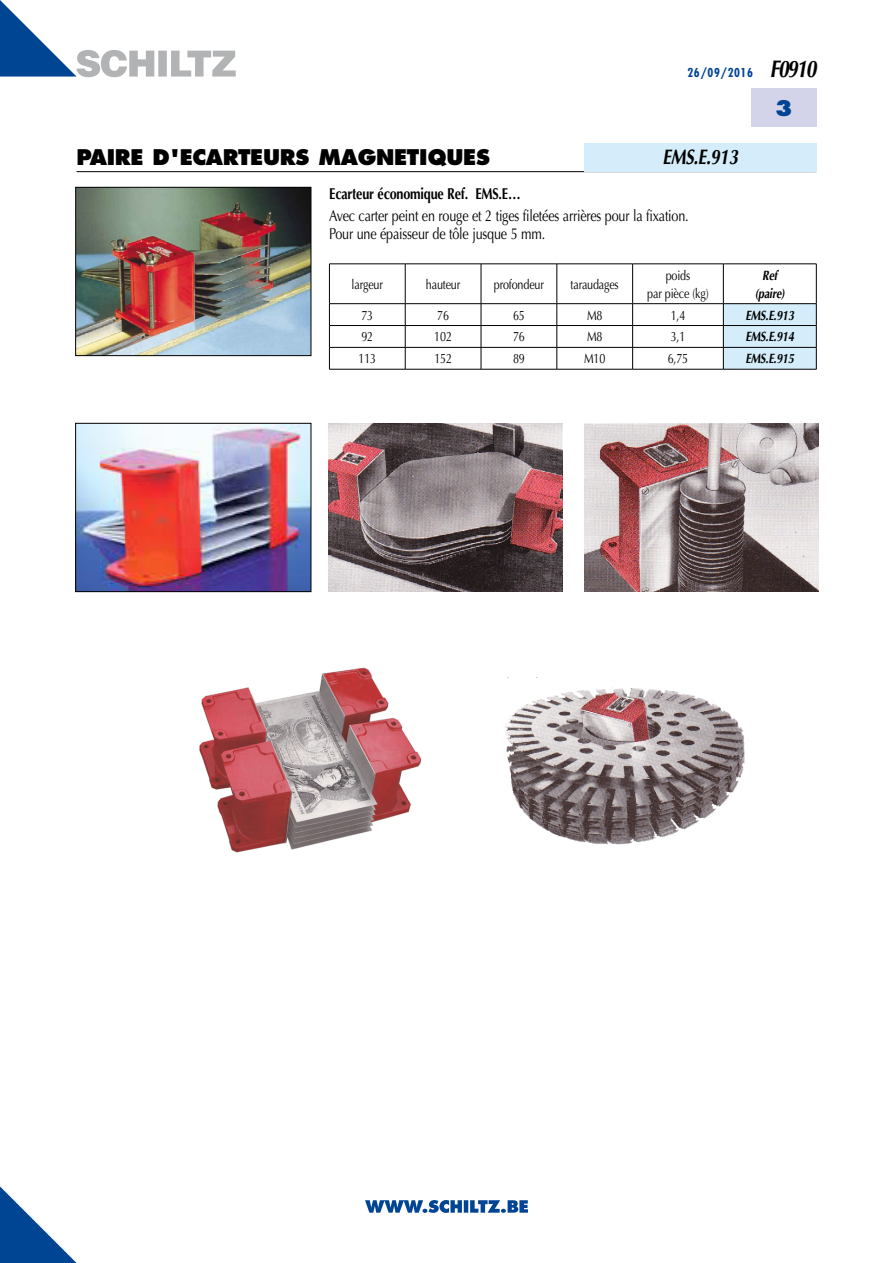
<style>
.page{position:relative;width:893px;height:1263px;background:#fff}
.page>*{position:absolute;margin:0;border:0;box-sizing:border-box;transform-origin:0 0}
.t1{font:800 21px "Futura";letter-spacing:-.015em;color:#000}
.t2{font:italic 700 21px "Optima";letter-spacing:-.015em;color:#000;scale:.8 1}
.t3{font:800 21px "Futura";color:#004494}
.t4{font:15.75px/18px "Optima";letter-spacing:-.015em;color:#000;scale:.8 1}
.t5{font:700 15.75px "Optima";letter-spacing:-.015em;color:#000;scale:.8 1}
.t6{font:13.5px/18px "Optima";letter-spacing:-.015em;color:#000;text-align:center;scale:.8 1}
.t7{font:italic 700 13.5px/18px "Optima";letter-spacing:-.015em;color:#000;text-align:center;scale:.8 1}
.t8{font:700 condensed 12px "Futura";letter-spacing:.05em;color:#004494}
.s1{font-family:"Optima";font-style:italic;font-stretch:normal;font-size:24px;color:#000}
</style>
<div class="page">
<svg style="left:0;top:1186px;width:77px;height:77px"></svg>
<hr style="left:77px;top:171px;width:739px;height:1px;background:#000">
<div style="left:751px;top:89px;width:65px;height:38px;background:#d3d4e9"></div>
<svg style="left:0;top:0;width:236px;height:77px"></svg>
<svg style="left:365px;top:1200px;width:163px;height:13px"></svg>
<div style="left:584px;top:143px;width:232px;height:28px;background:#d5edfa"></div>
<hr style="left:329px;top:369px;width:76px;height:1px;background:#000">
<hr style="left:405px;top:369px;width:76px;height:1px;background:#000">
<hr style="left:481px;top:369px;width:76px;height:1px;background:#000">
<hr style="left:557px;top:369px;width:76px;height:1px;background:#000">
<hr style="left:633px;top:369px;width:90px;height:1px;background:#000">
<svg style="left:329px;top:264px;width:488px;height:105px"></svg>
<hr style="left:723px;top:369px;width:93px;height:1px;background:#000">
<img style="left:77px;top:189px;width:232px;height:165px">
<div style="left:75px;top:187px;width:236px;height:169px;border:1px solid #000"></div>
<img style="left:77px;top:425px;width:232px;height:165px">
<div style="left:75px;top:423px;width:236px;height:169px;border:1px solid #000"></div>
<img style="left:199px;top:667px;width:223px;height:186px">
<img style="left:328px;top:423px;width:235px;height:169px">
<img style="left:505px;top:677px;width:240px;height:168px">
<img style="left:584px;top:423px;width:235px;height:169px">
<p class="t8" style="left:687px;top:65px;width:130px">26/09/2016 <span class="s1">F0910</span></p>
<h1 class="t3" style="left:775px;top:95px;width:19px">3</h1>
<h1 class="t1" style="left:77px;top:144px;width:415px">PAIRE D'ECARTEURS MAGNETIQUES</h1>
<h1 class="t2" style="left:663px;top:145px;width:96px">EMS.E.913</h1>
<p class="t5" style="left:329px;top:184px;width:241px">Ecarteur économique Ref. EMS.E…</p>
<p class="t4" style="left:329px;top:207px;width:451px">Avec carter peint en rouge et 2 tiges filetées arrières pour la fixation.<br>Pour une épaisseur de tôle jusque 5 mm.</p>
<p class="t6" style="left:352px;top:275px;width:41px">largeur</p>
<p class="t6" style="left:426px;top:275px;width:45px">hauteur</p>
<p class="t6" style="left:494px;top:275px;width:64px">profondeur</p>
<p class="t6" style="left:571px;top:275px;width:62px">taraudages</p>
<p class="t6" style="left:647px;top:266px;width:78px">poids<br>par pièce (kg)</p>
<p class="t7" style="left:755px;top:266px;width:39px">Ref (paire)</p>
<p class="t6" style="left:361px;top:306px;width:16px">73</p>
<p class="t6" style="left:437px;top:306px;width:16px">76</p>
<p class="t6" style="left:513px;top:306px;width:16px">65</p>
<p class="t6" style="left:587px;top:306px;width:21px">M8</p>
<p class="t6" style="left:671px;top:306px;width:20px">1,4</p>
<p class="t7" style="left:746px;top:306px;width:62px">EMS.E.913</p>
<p class="t6" style="left:361px;top:328px;width:16px">92</p>
<p class="t6" style="left:434px;top:328px;width:24px">102</p>
<p class="t6" style="left:513px;top:328px;width:16px">76</p>
<p class="t6" style="left:587px;top:328px;width:21px">M8</p>
<p class="t6" style="left:671px;top:328px;width:20px">3,1</p>
<p class="t7" style="left:746px;top:328px;width:62px">EMS.E.914</p>
<p class="t6" style="left:358px;top:350px;width:24px">113</p>
<p class="t6" style="left:434px;top:350px;width:24px">152</p>
<p class="t6" style="left:513px;top:350px;width:16px">89</p>
<p class="t6" style="left:584px;top:350px;width:28px">M10</p>
<p class="t6" style="left:668px;top:350px;width:27px">6,75</p>
<p class="t7" style="left:746px;top:350px;width:62px">EMS.E.915</p>
</div>
